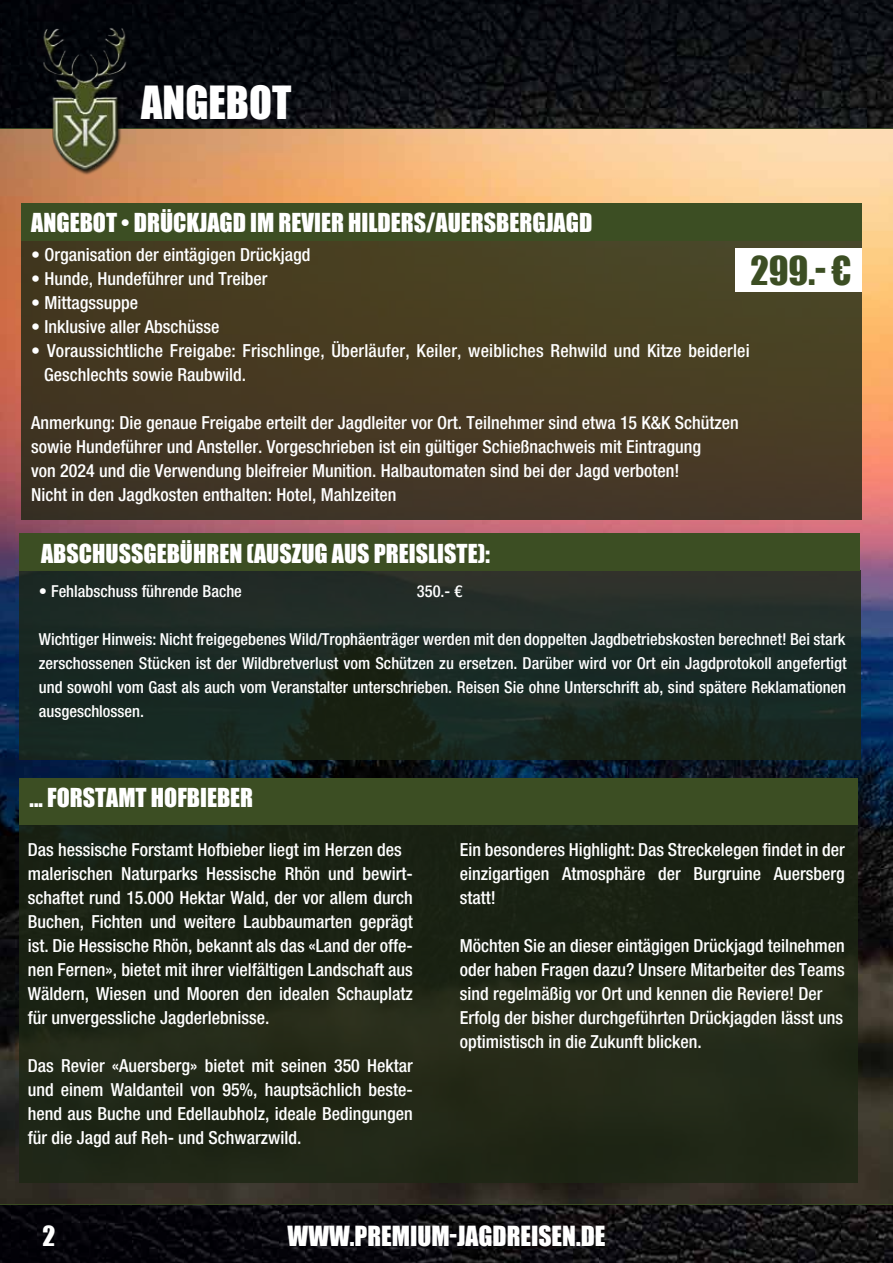
<style>
.page{position:relative;width:893px;height:1263px;background:#fff}
.page>*{position:absolute;margin:0;border:0;box-sizing:border-box;transform-origin:0 0}
.t1{font:42px "Impact";color:#fff}
.t2{font:36.6px "Impact";color:#3c4e23}
.t3{font:25.5px "Impact";color:#fff}
.t4{font:24px "Impact";color:#fff}
.t5{font:500 condensed 18px/24px "Helvetica Neue LT Std";color:#fff}
.t6{font:500 condensed 16.5px/24px "Helvetica Neue LT Std";color:#fff;text-align:justify}
</style>
<div class="page">
<img style="left:0;top:0;width:893px;height:1263px">
<hr style="left:0;top:128px;width:893px;height:2px;background:#3c4e23">
<hr style="left:0;top:1203px;width:893px;height:2px;background:#3c4e23">
<img style="left:0;top:130px;width:893px;height:1073px">
<img style="left:38px;top:19px;width:92px;height:161px">
<div style="left:19px;top:825px;width:838px;height:357px;background:#1d2714"></div>
<div style="left:19px;top:778px;width:838px;height:47px;background:#3c4e23"></div>
<div style="left:21px;top:241px;width:841px;height:279px;background:#483a23"></div>
<div style="left:21px;top:204px;width:841px;height:37px;background:#3c4e23"></div>
<div style="left:735px;top:249px;width:127px;height:43px;background:#fff"></div>
<svg style="left:19px;top:571px;width:841px;height:189px;fill:#1a2a25"></svg>
<div style="left:19px;top:534px;width:841px;height:37px;background:#3c4e23"></div>
<h1 class="t1" style="left:141px;top:70px;width:152px">ANGEBOT</h1>
<h3 class="t4" style="left:31px;top:204px;width:563px">ANGEBOT • DRÜCKJAGD IM REVIER HILDERS/AUERSBERGJAGD</h3>
<p class="t5" style="left:31px;top:242px;width:281px">• Organisation der eintägigen Drückjagd</p>
<p class="t5" style="left:31px;top:266px;width:238px">• Hunde, Hundeführer und Treiber</p>
<p class="t5" style="left:31px;top:290px;width:108px">• Mittagssuppe</p>
<p class="t5" style="left:31px;top:314px;width:190px">• Inklusive aller Abschüsse</p>
<p class="t5" style="left:44px;top:338px;width:707px;text-indent:-13px">• Voraussichtliche Freigabe: Frischlinge, Überläufer, Keiler, weibliches Rehwild und Kitze beiderlei<br>Geschlechts sowie Raubwild.</p>
<p class="t5" style="left:31px;top:410px;width:709px">Anmerkung: Die genaue Freigabe erteilt der Jagdleiter vor Ort. Teilnehmer sind etwa 15 K&amp;K Schützen sowie Hundeführer und Ansteller. Vorgeschrieben ist ein gültiger Schießnachweis mit Eintragung<br>von 2024 und die Verwendung bleifreier Munition. Halbautomaten sind bei der Jagd verboten!<br>Nicht in den Jagdkosten enthalten: Hotel, Mahlzeiten</p>
<h2 class="t2" style="left:750px;top:243px;width:103px">299.- €</h2>
<h3 class="t4" style="left:41px;top:534px;width:450px">ABSCHUSSGEBÜHREN (AUSZUG AUS PREISLISTE):</h3>
<p class="t6" style="left:39px;top:579px;width:205px">• Fehlabschuss führende Bache</p>
<p class="t6" style="left:417px;top:579px;width:47px">350.- €</p>
<p class="t6" style="left:39px;top:627px;width:809px">Wichtiger Hinweis: Nicht freigegebenes Wild/Trophäenträger werden mit den doppelten Jagdbetriebskosten berechnet! Bei stark zerschossenen Stücken ist der Wildbretverlust vom Schützen zu ersetzen. Darüber wird vor Ort ein Jagdprotokoll angefertigt und sowohl vom Gast als auch vom Veranstalter unterschrieben. Reisen Sie ohne Unterschrift ab, sind spätere Reklamationen ausgeschlossen.</p>
<h3 class="t4" style="left:30px;top:779px;width:225px">... FORSTAMT HOFBIEBER</h3>
<p class="t5" style="left:28px;top:837px;width:387px">Das hessische Forstamt Hofbieber liegt im Herzen des malerischen Naturparks Hessische Rhön und bewirt&shy;schaftet rund 15.000 Hektar Wald, der vor allem durch Buchen, Fichten und weitere Laubbaumarten geprägt ist. Die Hessische Rhön, bekannt als das «Land der offe&shy;nen Fernen», bietet mit ihrer vielfältigen Landschaft aus Wäldern, Wiesen und Mooren den idealen Schauplatz für unvergessliche Jagderlebnisse.</p>
<p class="t5" style="left:28px;top:1053px;width:387px;text-align:justify">Das Revier «Auersberg» bietet mit seinen 350 Hektar und einem Waldanteil von 95%, hauptsächlich beste&shy;hend aus Buche und Edellaubholz, ideale Bedingungen für die Jagd auf Reh- und Schwarzwild.</p>
<p class="t5" style="left:460px;top:837px;width:387px;text-align:justify">Ein besonderes Highlight: Das Streckelegen findet in der einzigartigen Atmosphäre der Burgruine Auersberg statt!</p>
<p class="t5" style="left:460px;top:933px;width:387px">Möchten Sie an dieser eintägigen Drückjagd teilnehmen oder haben Fragen dazu? Unsere Mitarbeiter des Teams sind regelmäßig vor Ort und kennen die Reviere! Der Erfolg der bisher durchgeführten Drückjagden lässt uns optimistisch in die Zukunft blicken.</p>
<h3 class="t3" style="left:43px;top:1216px;width:14px">2</h3>
<h3 class="t3" style="left:288px;top:1216px;width:319px">WWW.PREMIUM-JAGDREISEN.DE</h3>
</div>
